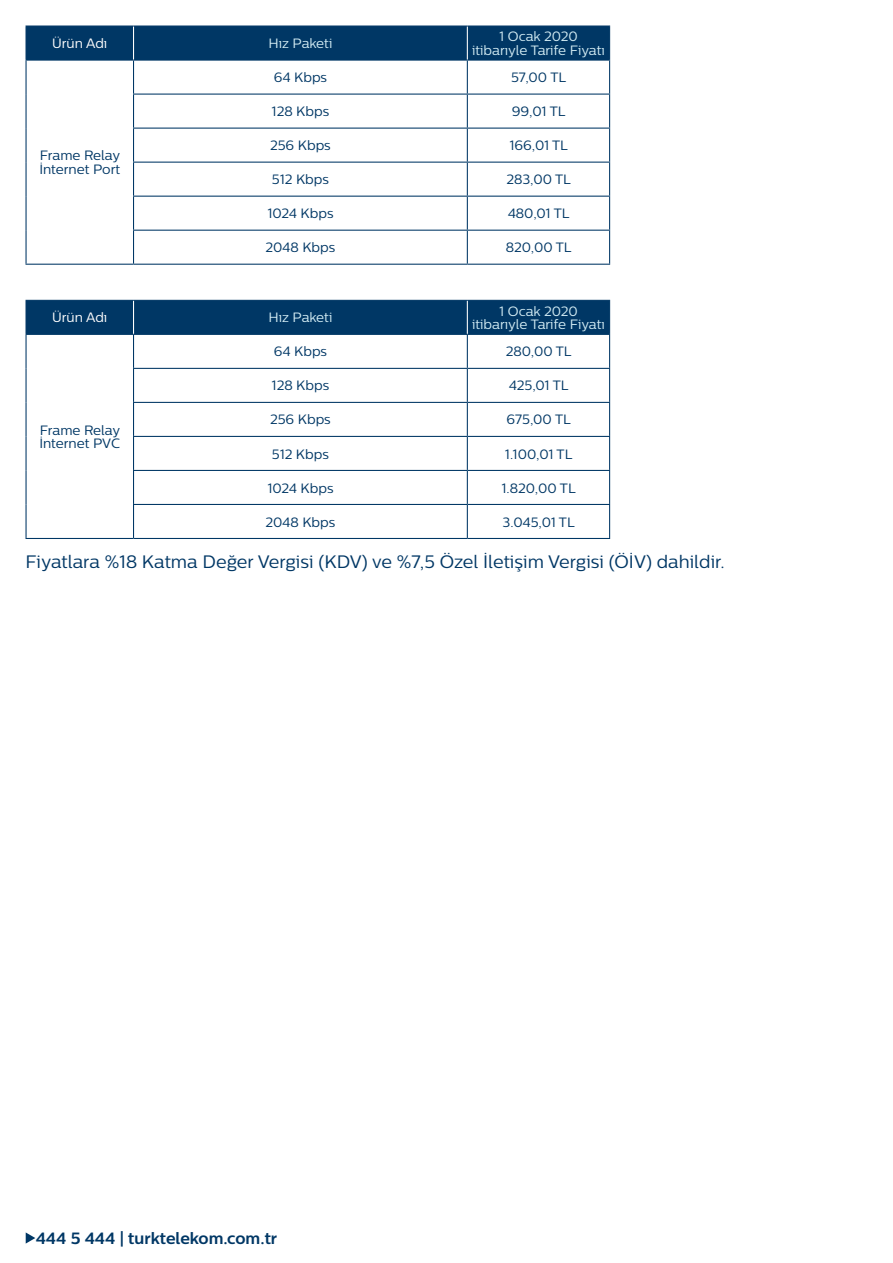
<style>
.page{position:relative;width:893px;height:1263px;background:#fff}
.page>*{position:absolute;margin:0;border:0;box-sizing:border-box;transform-origin:0 0}
.t1{font:18px "Centrale Sans";color:#003765}
.t2{font:700 16.35px "Centrale Sans";color:#003765}
.t3{font:13.5px/13.5px "Centrale Sans";color:#003765}
.t4{font:13.5px/13.5px "Centrale Sans";color:#d2ebf3;text-align:center}
.t5{font:13.5px "Centrale Sans";color:#fff}
</style>
<div class="page">
<svg style="left:26px;top:1232px;width:9px;height:11px"></svg>
<div style="left:27px;top:27px;width:582px;height:33px;background:#003765"></div>
<hr style="left:26px;top:26px;width:108px;height:1px;background:#003765">
<hr style="left:26px;top:27px;width:1px;height:33px;background:#003765">
<hr style="left:134px;top:26px;width:333px;height:1px;background:#003765">
<hr style="left:467px;top:26px;width:143px;height:1px;background:#003765">
<hr style="left:609px;top:27px;width:1px;height:33px;background:#003765">
<hr style="left:26px;top:60px;width:108px;height:1px;background:#003765">
<hr style="left:26px;top:61px;width:1px;height:33px;background:#003765">
<hr style="left:134px;top:60px;width:333px;height:1px;background:#003765">
<hr style="left:133px;top:61px;width:1px;height:33px;background:#003765">
<hr style="left:467px;top:60px;width:143px;height:1px;background:#003765">
<hr style="left:467px;top:61px;width:1px;height:33px;background:#003765">
<hr style="left:609px;top:61px;width:1px;height:33px;background:#003765">
<hr style="left:26px;top:94px;width:1px;height:34px;background:#003765">
<hr style="left:133px;top:94px;width:334px;height:1px;background:#003765">
<hr style="left:133px;top:95px;width:1px;height:33px;background:#003765">
<hr style="left:467px;top:94px;width:143px;height:1px;background:#003765">
<hr style="left:467px;top:95px;width:1px;height:33px;background:#003765">
<hr style="left:609px;top:95px;width:1px;height:33px;background:#003765">
<hr style="left:26px;top:128px;width:1px;height:34px;background:#003765">
<hr style="left:133px;top:128px;width:334px;height:1px;background:#003765">
<hr style="left:133px;top:129px;width:1px;height:33px;background:#003765">
<hr style="left:467px;top:128px;width:143px;height:1px;background:#003765">
<hr style="left:467px;top:129px;width:1px;height:33px;background:#003765">
<hr style="left:609px;top:129px;width:1px;height:33px;background:#003765">
<hr style="left:26px;top:162px;width:1px;height:34px;background:#003765">
<hr style="left:133px;top:162px;width:334px;height:1px;background:#003765">
<hr style="left:133px;top:163px;width:1px;height:33px;background:#003765">
<hr style="left:467px;top:162px;width:143px;height:1px;background:#003765">
<hr style="left:467px;top:163px;width:1px;height:33px;background:#003765">
<hr style="left:609px;top:163px;width:1px;height:33px;background:#003765">
<hr style="left:26px;top:196px;width:1px;height:34px;background:#003765">
<hr style="left:133px;top:196px;width:334px;height:1px;background:#003765">
<hr style="left:133px;top:197px;width:1px;height:33px;background:#003765">
<hr style="left:467px;top:196px;width:143px;height:1px;background:#003765">
<hr style="left:467px;top:197px;width:1px;height:33px;background:#003765">
<hr style="left:609px;top:197px;width:1px;height:33px;background:#003765">
<hr style="left:26px;top:230px;width:1px;height:34px;background:#003765">
<hr style="left:133px;top:230px;width:334px;height:1px;background:#003765">
<hr style="left:133px;top:231px;width:1px;height:33px;background:#003765">
<hr style="left:467px;top:230px;width:143px;height:1px;background:#003765">
<hr style="left:467px;top:231px;width:1px;height:33px;background:#003765">
<hr style="left:609px;top:231px;width:1px;height:33px;background:#003765">
<hr style="left:26px;top:264px;width:108px;height:1px;background:#003765">
<hr style="left:134px;top:264px;width:333px;height:1px;background:#003765">
<hr style="left:467px;top:264px;width:143px;height:1px;background:#003765">
<hr style="left:467px;top:27px;width:1px;height:33px;background:#fff">
<hr style="left:133px;top:27px;width:1px;height:33px;background:#fff">
<div style="left:27px;top:301px;width:582px;height:33px;background:#003765"></div>
<hr style="left:26px;top:300px;width:108px;height:1px;background:#003765">
<hr style="left:26px;top:301px;width:1px;height:33px;background:#003765">
<hr style="left:134px;top:300px;width:333px;height:1px;background:#003765">
<hr style="left:467px;top:300px;width:143px;height:1px;background:#003765">
<hr style="left:609px;top:301px;width:1px;height:33px;background:#003765">
<hr style="left:26px;top:334px;width:108px;height:1px;background:#003765">
<hr style="left:26px;top:335px;width:1px;height:33px;background:#003765">
<hr style="left:134px;top:334px;width:333px;height:1px;background:#003765">
<hr style="left:133px;top:335px;width:1px;height:33px;background:#003765">
<hr style="left:467px;top:334px;width:143px;height:1px;background:#003765">
<hr style="left:467px;top:335px;width:1px;height:33px;background:#003765">
<hr style="left:609px;top:335px;width:1px;height:33px;background:#003765">
<hr style="left:26px;top:368px;width:1px;height:34px;background:#003765">
<hr style="left:133px;top:368px;width:334px;height:1px;background:#003765">
<hr style="left:133px;top:369px;width:1px;height:33px;background:#003765">
<hr style="left:467px;top:368px;width:143px;height:1px;background:#003765">
<hr style="left:467px;top:369px;width:1px;height:33px;background:#003765">
<hr style="left:609px;top:369px;width:1px;height:33px;background:#003765">
<hr style="left:26px;top:402px;width:1px;height:34px;background:#003765">
<hr style="left:133px;top:402px;width:334px;height:1px;background:#003765">
<hr style="left:133px;top:403px;width:1px;height:33px;background:#003765">
<hr style="left:467px;top:402px;width:143px;height:1px;background:#003765">
<hr style="left:467px;top:403px;width:1px;height:33px;background:#003765">
<hr style="left:609px;top:403px;width:1px;height:33px;background:#003765">
<hr style="left:26px;top:436px;width:1px;height:34px;background:#003765">
<hr style="left:133px;top:436px;width:334px;height:1px;background:#003765">
<hr style="left:133px;top:437px;width:1px;height:33px;background:#003765">
<hr style="left:467px;top:436px;width:143px;height:1px;background:#003765">
<hr style="left:467px;top:437px;width:1px;height:33px;background:#003765">
<hr style="left:609px;top:437px;width:1px;height:33px;background:#003765">
<hr style="left:26px;top:470px;width:1px;height:34px;background:#003765">
<hr style="left:133px;top:470px;width:334px;height:1px;background:#003765">
<hr style="left:133px;top:471px;width:1px;height:33px;background:#003765">
<hr style="left:467px;top:470px;width:143px;height:1px;background:#003765">
<hr style="left:467px;top:471px;width:1px;height:33px;background:#003765">
<hr style="left:609px;top:471px;width:1px;height:33px;background:#003765">
<hr style="left:26px;top:504px;width:1px;height:34px;background:#003765">
<hr style="left:133px;top:504px;width:334px;height:1px;background:#003765">
<hr style="left:133px;top:505px;width:1px;height:33px;background:#003765">
<hr style="left:467px;top:504px;width:143px;height:1px;background:#003765">
<hr style="left:467px;top:505px;width:1px;height:33px;background:#003765">
<hr style="left:609px;top:505px;width:1px;height:33px;background:#003765">
<hr style="left:26px;top:538px;width:108px;height:1px;background:#003765">
<hr style="left:134px;top:538px;width:333px;height:1px;background:#003765">
<hr style="left:467px;top:538px;width:143px;height:1px;background:#003765">
<hr style="left:467px;top:301px;width:1px;height:33px;background:#fff">
<hr style="left:133px;top:301px;width:1px;height:33px;background:#fff">
<p class="t5" style="left:52px;top:36px;width:57px">Ürün Adı</p>
<p class="t4" style="left:268px;top:36px;width:65px">Hız Paketi</p>
<p class="t4" style="left:472px;top:30px;width:134px">1 Ocak 2020 itibarıyle Tarife Fiyatı</p>
<p class="t3" style="left:39px;top:149px;width:82px">Frame Relay<br>İnternet Port</p>
<p class="t3" style="left:274px;top:70px;width:55px">64 Kbps</p>
<p class="t3" style="left:511px;top:70px;width:57px">57,00 TL</p>
<p class="t3" style="left:272px;top:104px;width:59px">128 Kbps</p>
<p class="t3" style="left:512px;top:104px;width:55px">99,01 TL</p>
<p class="t3" style="left:270px;top:138px;width:62px">256 Kbps</p>
<p class="t3" style="left:509px;top:138px;width:60px">166,01 TL</p>
<p class="t3" style="left:272px;top:173px;width:58px">512 Kbps</p>
<p class="t3" style="left:506px;top:173px;width:66px">283,00 TL</p>
<p class="t3" style="left:267px;top:207px;width:68px">1024 Kbps</p>
<p class="t3" style="left:508px;top:207px;width:63px">480,01 TL</p>
<p class="t3" style="left:266px;top:241px;width:71px">2048 Kbps</p>
<p class="t3" style="left:506px;top:241px;width:67px">820,00 TL</p>
<p class="t5" style="left:52px;top:310px;width:57px">Ürün Adı</p>
<p class="t4" style="left:268px;top:311px;width:65px">Hız Paketi</p>
<p class="t4" style="left:472px;top:304px;width:134px">1 Ocak 2020 itibarıyle Tarife Fiyatı</p>
<p class="t3" style="left:274px;top:345px;width:55px">64 Kbps</p>
<p class="t3" style="left:506px;top:345px;width:67px">280,00 TL</p>
<p class="t3" style="left:272px;top:379px;width:59px">128 Kbps</p>
<p class="t3" style="left:509px;top:379px;width:61px">425,01 TL</p>
<p class="t3" style="left:270px;top:413px;width:62px">256 Kbps</p>
<p class="t3" style="left:506px;top:413px;width:66px">675,00 TL</p>
<p class="t3" style="left:272px;top:447px;width:58px">512 Kbps</p>
<p class="t3" style="left:505px;top:447px;width:69px">1.100,01 TL</p>
<p class="t3" style="left:267px;top:481px;width:68px">1024 Kbps</p>
<p class="t3" style="left:502px;top:481px;width:76px">1.820,00 TL</p>
<p class="t3" style="left:266px;top:515px;width:71px">2048 Kbps</p>
<p class="t3" style="left:503px;top:515px;width:74px">3.045,01 TL</p>
<h1 class="t1" style="left:26px;top:552px;width:701px">Fiyatlara %18 Katma Değer Vergisi (KDV) ve %7,5 Özel İletişim Vergisi (ÖİV) dahildir.</h1>
<p class="t3" style="left:39px;top:423px;width:82px">Frame Relay<br>İnternet PVC</p>
<p class="t2" style="left:36px;top:1228px;width:243px">444 5 444 | turktelekom.com.tr</p>
</div>
